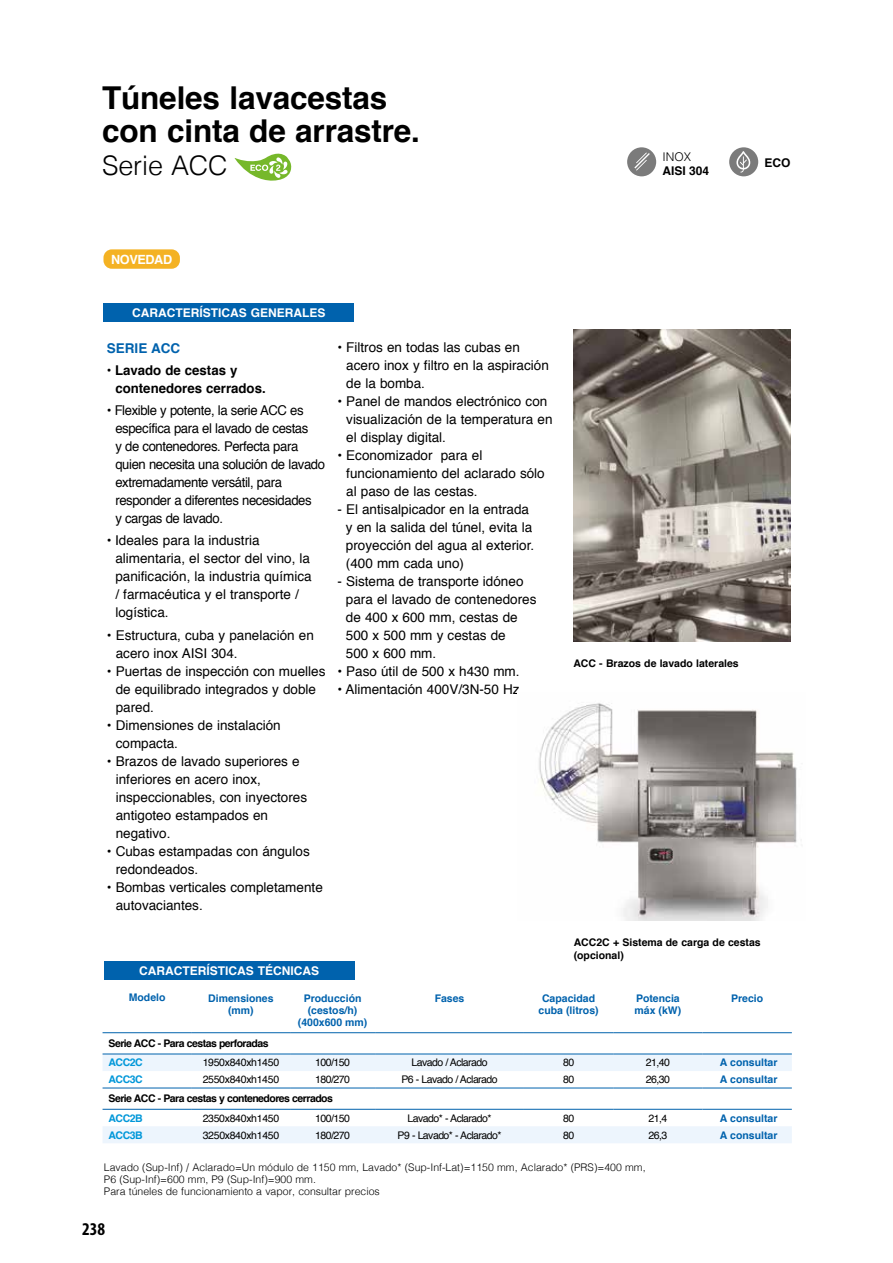
<style>
.page{position:relative;width:893px;height:1263px;background:#fff}
.page>*{position:absolute;margin:0;border:0;box-sizing:border-box;transform-origin:0 0}
.t1{font:700 31.5px/33px "Helvetica";letter-spacing:-.005em;color:#000}
.t2{font:300 27px "Helvetica";letter-spacing:-.005em;color:#000}
.t3{font:700 condensed 18px "Myriad Pro";color:#000}
.t4{font:13.5px/18px "Helvetica";color:#000}
.t5{font:13.5px/18px "Helvetica";letter-spacing:-.03em;color:#000}
.t6{font:700 13.5px/18px "Helvetica";color:#000}
.t7{font:700 13.5px "Helvetica";color:#0062ad}
.t8{font:700 12.75px "Helvetica";letter-spacing:-.03em;color:#fff}
.t9{font:700 12px "Helvetica";color:#fff}
.t10{font:700 12px "Helvetica";color:#000}
.t11{font:300 12px "Helvetica";color:#000}
.t12{font:300 10.5px/12px "Helvetica";color:#000}
.t13{font:700 10.5px/12px "Helvetica";color:#0062ad;text-align:center}
.t14{font:10.5px "Helvetica";letter-spacing:-.05em;color:#000}
.t15{font:700 10.5px "Helvetica";letter-spacing:-.05em;color:#000}
.t16{font:700 10.5px/12.6px "Helvetica";color:#000}
.t17{font:10.5px "Helvetica";letter-spacing:-.03em;color:#000}
.t18{font:700 10.5px "Helvetica";letter-spacing:-.05em;color:#0097d9}
</style>
<div class="page">
<div style="left:103px;top:303px;width:251px;height:19px;background:#0062ad"></div>
<div style="left:104px;top:961px;width:250px;height:19px;background:#0062ad"></div>
<svg style="left:103px;top:1054px;width:689px;height:89px"></svg>
<hr style="left:103px;top:1032px;width:89px;height:1px;background:#0062ad">
<hr style="left:192px;top:1032px;width:98px;height:1px;background:#0062ad">
<hr style="left:290px;top:1032px;width:85px;height:1px;background:#0062ad">
<hr style="left:375px;top:1032px;width:149px;height:1px;background:#0062ad">
<hr style="left:524px;top:1032px;width:89px;height:1px;background:#0062ad">
<hr style="left:613px;top:1032px;width:89px;height:1px;background:#0062ad">
<hr style="left:702px;top:1032px;width:90px;height:1px;background:#0062ad">
<hr style="left:103px;top:1053px;width:89px;height:1px;background:#0062ad">
<hr style="left:192px;top:1053px;width:98px;height:1px;background:#0062ad">
<hr style="left:290px;top:1053px;width:85px;height:1px;background:#0062ad">
<hr style="left:375px;top:1053px;width:149px;height:1px;background:#0062ad">
<hr style="left:524px;top:1053px;width:89px;height:1px;background:#0062ad">
<hr style="left:613px;top:1053px;width:89px;height:1px;background:#0062ad">
<hr style="left:702px;top:1053px;width:90px;height:1px;background:#0062ad">
<hr style="left:103px;top:1088px;width:89px;height:1px;background:#0062ad">
<hr style="left:192px;top:1088px;width:98px;height:1px;background:#0062ad">
<hr style="left:290px;top:1088px;width:85px;height:1px;background:#0062ad">
<hr style="left:375px;top:1088px;width:149px;height:1px;background:#0062ad">
<hr style="left:524px;top:1088px;width:89px;height:1px;background:#0062ad">
<hr style="left:613px;top:1088px;width:89px;height:1px;background:#0062ad">
<hr style="left:702px;top:1088px;width:90px;height:1px;background:#0062ad">
<hr style="left:103px;top:1109px;width:89px;height:1px;background:#0062ad">
<hr style="left:192px;top:1109px;width:98px;height:1px;background:#0062ad">
<hr style="left:290px;top:1109px;width:85px;height:1px;background:#0062ad">
<hr style="left:375px;top:1109px;width:149px;height:1px;background:#0062ad">
<hr style="left:524px;top:1109px;width:89px;height:1px;background:#0062ad">
<hr style="left:613px;top:1109px;width:89px;height:1px;background:#0062ad">
<hr style="left:702px;top:1109px;width:90px;height:1px;background:#0062ad">
<svg style="left:627px;top:147px;width:29px;height:29px"></svg>
<svg style="left:634px;top:152px;width:16px;height:19px"></svg>
<svg style="left:729px;top:147px;width:29px;height:29px"></svg>
<svg style="left:736px;top:151px;width:14px;height:22px"></svg>
<svg style="left:235px;top:153px;width:57px;height:28px"></svg>
<img style="left:574px;top:330px;width:217px;height:311px">
<img style="left:539px;top:703px;width:258px;height:217px">
<div style="left:103px;top:249px;width:77px;height:20px;background:#f4b223;border-radius:8px"></div>
<h1 class="t1" style="left:102px;top:82px;width:319px">Túneles lavacestas con cinta de arrastre.</h1>
<h2 class="t2" style="left:102px;top:142px;width:127px">Serie ACC</h2>
<p class="t11" style="left:662px;top:146px;width:30px">INOX</p>
<p class="t10" style="left:662px;top:161px;width:48px">AISI 304</p>
<p class="t10" style="left:764px;top:153px;width:28px">ECO</p>
<p class="t8" style="left:111px;top:249px;width:63px">NOVEDAD</p>
<p class="t9" style="left:132px;top:303px;width:195px">CARACTERÍSTICAS GENERALES</p>
<p class="t7" style="left:107px;top:337px;width:75px">SERIE ACC</p>
<p class="t6" style="left:115px;top:361px;width:152px;text-indent:-9px">• Lavado de cestas y contenedores cerrados.</p>
<p class="t5" style="left:115px;top:402px;width:211px;text-indent:-9px">• Flexible y potente, la serie ACC es específica para el lavado de cestas<br>y de contenedores. Perfecta para quien necesita una solución de lavado extremadamente versátil, para responder a diferentes necesidades<br>y cargas de lavado.</p>
<p class="t4" style="left:115px;top:532px;width:198px;text-indent:-9px">• Ideales para la industria alimentaria, el sector del vino, la panificación, la industria química / farmacéutica y el transporte / logística.</p>
<p class="t4" style="left:116px;top:626px;width:200px;text-indent:-9px">• Estructura, cuba y panelación en acero inox AISI 304.</p>
<p class="t4" style="left:116px;top:662px;width:211px;text-indent:-9px">• Puertas de inspección con muelles de equilibrado integrados y doble pared.</p>
<p class="t4" style="left:116px;top:716px;width:167px;text-indent:-9px">• Dimensiones de instalación compacta.</p>
<p class="t4" style="left:116px;top:752px;width:193px;text-indent:-9px">• Brazos de lavado superiores e inferiores en acero inox, inspeccionables, con inyectores antigoteo estampados en negativo.</p>
<p class="t4" style="left:116px;top:842px;width:195px;text-indent:-9px">• Cubas estampadas con ángulos redondeados.</p>
<p class="t4" style="left:116px;top:878px;width:209px;text-indent:-9px">• Bombas verticales completamente autovaciantes.</p>
<p class="t4" style="left:346px;top:339px;width:204px;text-indent:-9px">• Filtros en todas las cubas en acero inox y filtro en la aspiración de la bomba.</p>
<p class="t4" style="left:346px;top:393px;width:208px;text-indent:-9px">• Panel de mandos electrónico con visualización de la temperatura en el display digital.</p>
<p class="t4" style="left:346px;top:447px;width:200px;text-indent:-9px">• Economizador para el funcionamiento del aclarado sólo al paso de las cestas.</p>
<p class="t4" style="left:346px;top:501px;width:190px;text-indent:-9px">- El antisalpicador en la entrada y en la salida del túnel, evita la proyección del agua al exterior. (400 mm cada uno)</p>
<p class="t4" style="left:346px;top:573px;width:192px;text-indent:-9px">- Sistema de transporte idóneo para el lavado de contenedores de 400 x 600 mm, cestas de<br>500 x 500 mm y cestas de<br>500 x 600 mm.</p>
<p class="t4" style="left:337px;top:663px;width:184px">• Paso útil de 500 x h430 mm.</p>
<p class="t4" style="left:337px;top:681px;width:184px">• Alimentación 400V/3N-50 Hz</p>
<p class="t16" style="left:573px;top:657px;width:167px">ACC - Brazos de lavado laterales</p>
<p class="t16" style="left:574px;top:936px;width:189px">ACC2C + Sistema de carga de cestas (opcional)</p>
<p class="t9" style="left:139px;top:961px;width:181px">CARACTERÍSTICAS TÉCNICAS</p>
<p class="t13" style="left:129px;top:991px;width:38px">Modelo</p>
<p class="t13" style="left:208px;top:993px;width:67px">Dimensiones (mm)</p>
<p class="t13" style="left:298px;top:993px;width:71px">Producción (cestos/h) (400x600 mm)</p>
<p class="t13" style="left:435px;top:993px;width:31px">Fases</p>
<p class="t13" style="left:539px;top:993px;width:62px">Capacidad cuba (litros)</p>
<p class="t13" style="left:635px;top:993px;width:48px;text-align:left">Potencia máx (kW)</p>
<p class="t13" style="left:731px;top:993px;width:34px">Precio</p>
<p class="t15" style="left:109px;top:1035px;width:161px">Serie ACC - Para cestas perforadas</p>
<p class="t18" style="left:109px;top:1054px;width:36px">ACC2C</p>
<p class="t17" style="left:203px;top:1055px;width:78px">1950x840xh1450</p>
<p class="t14" style="left:315px;top:1055px;width:36px">100/150</p>
<p class="t14" style="left:411px;top:1055px;width:78px">Lavado / Aclarado</p>
<p class="t14" style="left:563px;top:1055px;width:13px">80</p>
<p class="t14" style="left:646px;top:1055px;width:26px">21,40</p>
<p class="t13" style="left:720px;top:1057px;width:59px">A consultar</p>
<p class="t18" style="left:109px;top:1071px;width:36px">ACC3C</p>
<p class="t17" style="left:203px;top:1071px;width:78px">2550x840xh1450</p>
<p class="t14" style="left:315px;top:1071px;width:36px">180/270</p>
<p class="t14" style="left:401px;top:1071px;width:98px">P6 - Lavado / Aclarado</p>
<p class="t14" style="left:563px;top:1071px;width:13px">80</p>
<p class="t14" style="left:646px;top:1071px;width:26px">26,30</p>
<p class="t13" style="left:720px;top:1073px;width:59px">A consultar</p>
<p class="t15" style="left:109px;top:1090px;width:226px">Serie ACC - Para cestas y contenedores cerrados</p>
<p class="t18" style="left:109px;top:1109px;width:36px">ACC2B</p>
<p class="t17" style="left:203px;top:1110px;width:78px">2350x840xh1450</p>
<p class="t14" style="left:315px;top:1110px;width:36px">100/150</p>
<p class="t14" style="left:408px;top:1110px;width:85px">Lavado* - Aclarado*</p>
<p class="t14" style="left:563px;top:1110px;width:13px">80</p>
<p class="t14" style="left:648px;top:1110px;width:20px">21,4</p>
<p class="t13" style="left:720px;top:1112px;width:59px">A consultar</p>
<p class="t18" style="left:109px;top:1126px;width:36px">ACC3B</p>
<p class="t17" style="left:203px;top:1127px;width:78px">3250x840xh1450</p>
<p class="t14" style="left:315px;top:1127px;width:36px">180/270</p>
<p class="t14" style="left:398px;top:1127px;width:106px">P9 - Lavado* - Aclarado*</p>
<p class="t14" style="left:563px;top:1127px;width:13px">80</p>
<p class="t14" style="left:648px;top:1127px;width:20px">26,3</p>
<p class="t13" style="left:720px;top:1129px;width:59px">A consultar</p>
<p class="t12" style="left:104px;top:1160px;width:543px">Lavado (Sup-Inf) / Aclarado=Un módulo de 1150 mm, Lavado* (Sup-Inf-Lat)=1150 mm, Aclarado* (PRS)=400 mm,<br>P6 (Sup-Inf)=600 mm, P9 (Sup-Inf)=900 mm.<br>Para túneles de funcionamiento a vapor, consultar precios</p>
<h3 class="t3" style="left:82px;top:1218px;width:25px">238</h3>
</div>
